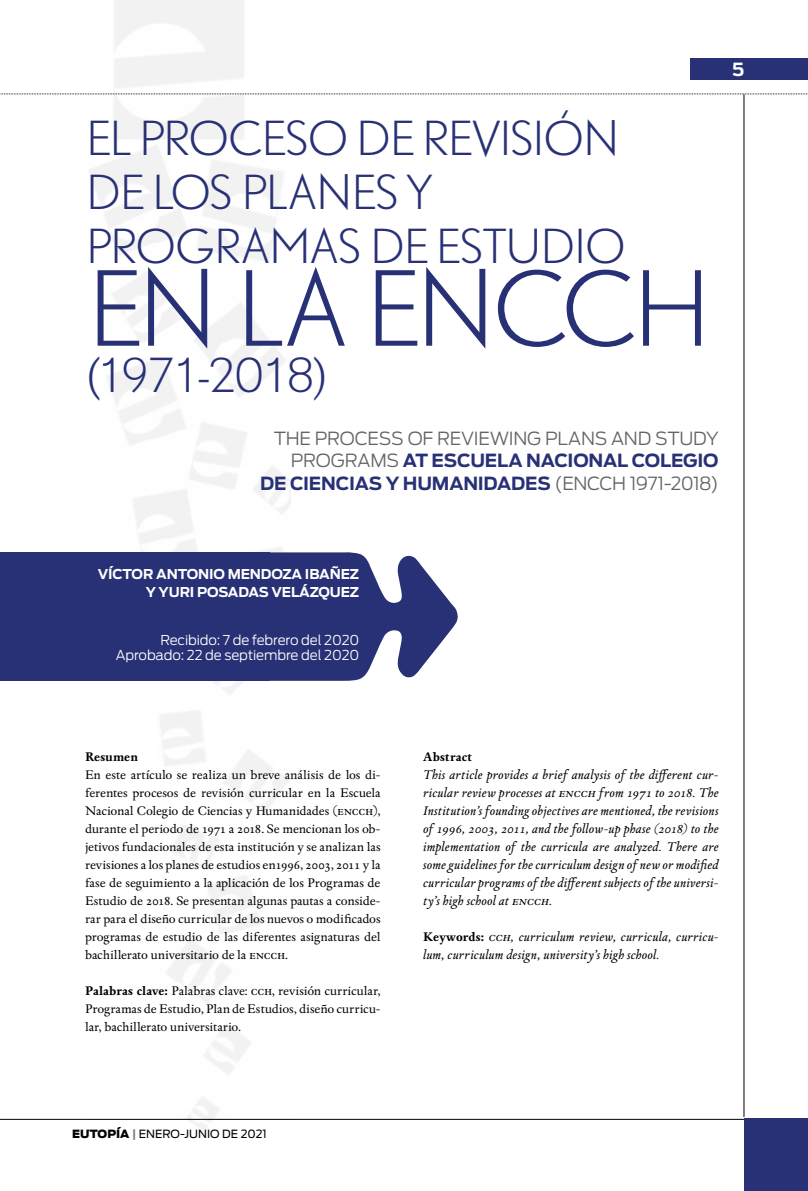
<style>
.page{position:relative;width:808px;height:1191px;background:#fff}
.page>*{position:absolute;margin:0;border:0;box-sizing:border-box;transform-origin:0 0}
.t1{font:300 96px "DTL Nobel T";letter-spacing:-.065em;color:#283175}
.t2{font:300 43.65px/54px "DTL Nobel T";letter-spacing:-.05em;color:#283175}
.t3{font:300 43.65px "DTL Nobel T";letter-spacing:-.125em;color:#283175}
.t4{font:300 18px/22.5px "Antenna";letter-spacing:-.015em;color:#636466}
.t5{font:700 18px "Antenna";letter-spacing:-.01em;color:#283175}
.t6{font:300 18px "Antenna";letter-spacing:-.035em;color:#636466}
.t7{font:700 18px "Antenna";color:#fff}
.t8{font:300 13.5px/15px "Antenna";letter-spacing:-.01em;color:#fff;text-align:right}
.t9{font:700 13.5px/18px "Antenna";letter-spacing:-.01em;color:#fff;text-align:right}
.t10{font:13.05px/18px "Espinosa Nova";letter-spacing:-.01em;color:#000;text-align:justify}
.t11{font:italic 13.05px/18px "Espinosa Nova";letter-spacing:.01em;color:#000;text-align:justify}
.t12{font:700 13.05px "Espinosa Nova";color:#000}
.t13{font:11.25px "Antenna";color:#000}
.s1{font-weight:700;color:#283175}
.s2{font-weight:700}
.s3{font-weight:700;font-style:normal}
.s4{font-weight:900}
.s5{font-weight:700;color:#808285}
</style>
<div class="page">
<div style="left:691px;top:58px;width:117px;height:22px;background:#283175"></div>
<svg style="left:0;top:94px;width:808px;height:1px"></svg>
<hr style="left:0;top:1119px;width:744px;height:1px;background:#000">
<hr style="left:744px;top:94px;width:1px;height:1023px;background:#000">
<div style="left:744px;top:1118px;width:64px;height:73px;background:#283175"></div>
<img style="left:88px;top:0;width:202px;height:1129px">
<svg style="left:269px;top:552px;width:189px;height:129px"></svg>
<div style="left:0;top:552px;width:269px;height:129px;background:#283175"></div>
<h2 class="t2" style="left:85px;top:110px;width:543px">EL PROCESO DE REVISIÓN<br>DE LOS PLANES Y<br>PROGRAMAS DE ESTUDIO</h2>
<h1 class="t1" style="left:85px;top:246px;width:630px">EN LA ENCCH</h1>
<h2 class="t3" style="left:85px;top:347px;width:245px">(1971-2018)</h2>
<h3 class="t4" style="left:291px;top:427px;width:429px;text-indent:-17px">THE PROCESS OF REVIEWING PLANS AND STUDY<br>PROGRAMS <span class="s1">AT ESCUEL</span></h3>
<h3 class="t5" style="left:509px;top:450px;width:59px">A NACION</h3>
<h3 class="t5" style="left:603px;top:450px;width:43px">AL COLE</h3>
<h3 class="t5" style="left:683px;top:450px;width:25px">GIO</h3>
<h3 class="t5" style="left:260px;top:473px;width:42px">DE CIENCI</h3>
<h3 class="t5" style="left:355px;top:473px;width:121px">AS Y HUMANID</h3>
<h3 class="t5" style="left:497px;top:473px;width:28px">ADES</h3>
<h3 class="t6" style="left:555px;top:473px;width:165px">(ENCCH 1971-2018)</h3>
<h3 class="t7" style="left:732px;top:58px;width:14px">5</h3>
<p class="t9" style="left:98px;top:565px;width:263px">VÍCTOR ANTONIO MENDOZA I BAÑEZ<br>Y YURI POSADAS VELÁZQUEZ</p>
<p class="t8" style="left:116px;top:632px;width:245px">Recibido: 7 de febrero del 2020<br>Aprobado: 22 de septiembre del 2020</p>
<p class="t12" style="left:85px;top:749px;width:54px">Resumen</p>
<p class="t10" style="left:85px;top:766px;width:297px">En este artículo se realiza un breve análisis de los di&shy;ferentes procesos de revisión curricular en la Escuela Nacional Colegio de Ciencias y Humanidades (encch), durante el periodo de 1971 a 2018. Se mencionan los ob&shy;jetivos fundacionales de esta institución y se analizan las revisiones a los planes de estudios en1996, 2003, 2011 y la fase de seguimiento a la aplicación de los Programas de Estudio de 2018. Se presentan algunas pautas a conside&shy;rar para el diseño curricular de los nuevos o modificados programas de estudio de las diferentes asignaturas del bachillerato universitario de la encch.</p>
<p class="t10" style="left:85px;top:982px;width:297px"><span class="s2">Palabras clave:</span> Palabras clave: cch, revisión curricular, Programas de Estudio, Plan de Estudios, diseño curricu&shy;lar, bachillerato universitario.</p>
<p class="t12" style="left:423px;top:749px;width:51px">Abstract</p>
<p class="t11" style="left:423px;top:766px;width:297px">This article provides a brief analysis of the different cur&shy;ricular review processes at encch from 1971 to 2018. The Institution’s founding objectives are mentioned, the revisions of 1996, 2003, 2011, and the follow-up phase (2018) to the implementation of the curricula are analyzed. There are some guidelines for the curriculum design of new or modified curricular programs of the different subjects of the universi&shy;ty’s high school at encch.</p>
<p class="t11" style="left:423px;top:928px;width:297px"><span class="s3">Keywords:</span> cch, curriculum review, curricula, curricu&shy;lum, curriculum design, university’s high school.</p>
<p class="t13" style="left:72px;top:1127px;width:196px"><span class="s4">EUTOPÍA</span> <span class="s5">|</span> ENERO-JUNIO DE 2021</p>
</div>
